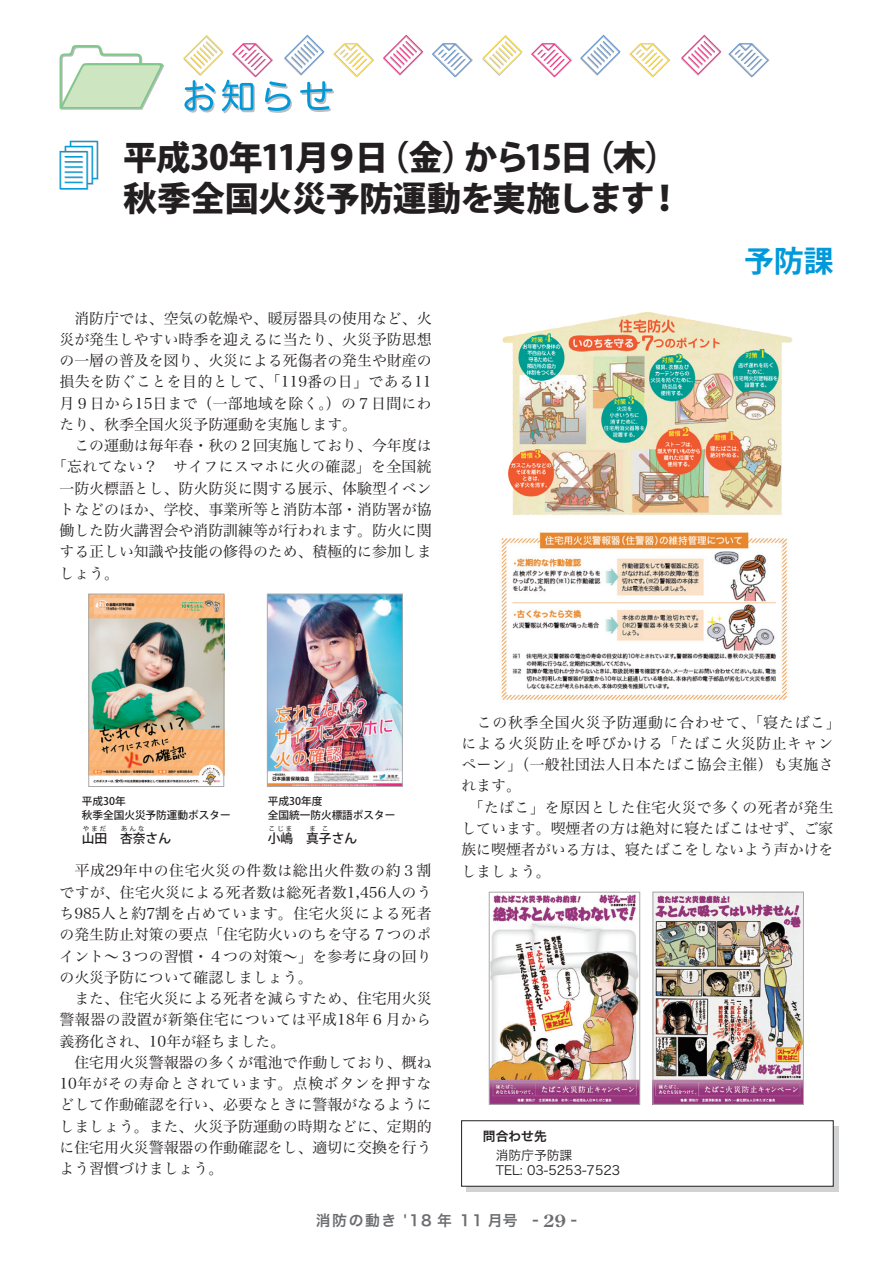
<style>
.page{position:relative;width:893px;height:1263px;background:#fff}
.page>*{position:absolute;margin:0;border:0;box-sizing:border-box;transform-origin:0 0}
.t1{font:800 34.05px/40.3px "Koz Go Pro";letter-spacing:-.03em;color:#231f20}
.t2{font:700 29.7px "Koz Go Pro";color:#0099da}
.t3{font:14.85px/21.3px "Hira Min Pro N W3";color:#231f20}
.t4{font:14.85px/21.3px "Hira Min Pro N W3";letter-spacing:.02em;color:#231f20}
.t5{font:14.85px "Hira Min Pro N W3";letter-spacing:.03em;color:#231f20}
.t6{font:14.85px "Hira Min Pro N W3";letter-spacing:.025em;color:#231f20}
.t7{font:14.85px "Hira Kaku Pro W6";letter-spacing:.1em;color:#6c6d70}
.t8{font:12.75px/14.9px "Hira Kaku Pro N W3";color:#231f20}
.t9{font:500 12.75px "Koz Go Pro";color:#231f20}
.t10{font:12.75px "Hira Kaku Pro N W6";color:#231f20}
.t11{font:500 10.65px/14.9px "Koz Go Pro";color:#231f20}
.t12{font:500 6.45px "Koz Go Pro";letter-spacing:.335em;color:#231f20}
.s1{font-family:"Century Old Style Std";font-weight:700;font-size:16.95px}
</style>
<div class="page">
<svg style="left:60px;top:141px;width:39px;height:49px"></svg>
<svg style="left:467px;top:1126px;width:372px;height:66px;background:#bbbbbd"></svg>
<div style="left:462px;top:1121px;width:371px;height:65px;background:#fff"></div>
<div style="left:461px;top:1120px;width:372px;height:66px;border:1px solid #231f20"></div>
<img style="left:91px;top:596px;width:131px;height:189px">
<div style="left:89px;top:594px;width:135px;height:193px;border:1px solid #a8a9ad"></div>
<img style="left:269px;top:596px;width:132px;height:189px">
<div style="left:267px;top:594px;width:136px;height:193px;border:1px solid #a8a9ad"></div>
<img style="left:491px;top:894px;width:147px;height:208px">
<div style="left:489px;top:892px;width:151px;height:212px;border:1px solid #a8a9ad"></div>
<img style="left:655px;top:894px;width:147px;height:208px">
<div style="left:653px;top:892px;width:151px;height:212px;border:1px solid #a8a9ad"></div>
<img style="left:502px;top:312px;width:291px;height:203px">
<img style="left:501px;top:532px;width:287px;height:168px">
<svg style="left:60px;top:45px;width:104px;height:65px"></svg>
<svg style="left:432px;top:43px;width:41px;height:34px"></svg>
<svg style="left:383px;top:35px;width:40px;height:41px"></svg>
<svg style="left:531px;top:43px;width:41px;height:34px"></svg>
<svg style="left:482px;top:35px;width:41px;height:41px"></svg>
<svg style="left:629px;top:43px;width:41px;height:34px"></svg>
<svg style="left:580px;top:35px;width:40px;height:41px"></svg>
<svg style="left:728px;top:43px;width:42px;height:34px"></svg>
<svg style="left:681px;top:35px;width:40px;height:41px"></svg>
<svg style="left:183px;top:35px;width:191px;height:78px"></svg>
<h1 class="t1" style="left:123px;top:140px;width:560px">平成30年11月９日（金）から15日（木）秋季全国火災予防運動を実施します！</h1>
<p class="t3" style="left:60px;top:306px;width:374px">　消防庁では、空気の乾燥や、暖房器具の使用など、火</p>
<p class="t3" style="left:60px;top:327px;width:374px">災が発生しやすい時季を迎えるに当たり、火災予防思想</p>
<p class="t3" style="left:60px;top:348px;width:374px">の一層の普及を図り、火災による死傷者の発生や財産の</p>
<p class="t5" style="left:60px;top:369px;width:374px">損失を防ぐことを目的として、「119番の日」である11</p>
<p class="t3" style="left:60px;top:391px;width:374px">月９日から15日まで（一部地域を除く。）の７日間にわ</p>
<p class="t3" style="left:60px;top:412px;width:299px">たり、秋季全国火災予防運動を実施します。</p>
<p class="t3" style="left:60px;top:434px;width:374px">　この運動は毎年春・秋の２回実施しており、今年度は</p>
<p class="t6" style="left:52px;top:454px;width:381px">「忘れてない？　サイフにスマホに火の確認」を全国統</p>
<p class="t3" style="left:60px;top:476px;width:374px">一防火標語とし、防火防災に関する展示、体験型イベン</p>
<p class="t3" style="left:60px;top:497px;width:374px">トなどのほか、学校、事業所等と消防本部・消防署が協</p>
<p class="t3" style="left:60px;top:519px;width:374px">働した防火講習会や消防訓練等が行われます。防火に関</p>
<p class="t3" style="left:60px;top:540px;width:374px">する正しい知識や技能の修得のため、積極的に参加しま</p>
<p class="t3" style="left:60px;top:561px;width:61px">しょう。</p>
<h2 class="t2" style="left:744px;top:242px;width:91px">予防課</h2>
<p class="t11" style="left:82px;top:794px;width:150px">平成30年<br>秋季全国火災予防運動ポスター</p>
<p class="t9" style="left:82px;top:830px;width:91px">山田 杏奈さん</p>
<p class="t12" style="left:83px;top:824px;width:25px">やまだ</p>
<p class="t12" style="left:121px;top:824px;width:25px">あんな</p>
<p class="t11" style="left:268px;top:794px;width:129px">平成30年度<br>全国統一防火標語ポスター</p>
<p class="t9" style="left:268px;top:830px;width:91px">小嶋 真子さん</p>
<p class="t12" style="left:269px;top:824px;width:25px">こじま</p>
<p class="t12" style="left:309px;top:824px;width:21px">ま こ</p>
<p class="t3" style="left:60px;top:859px;width:374px">　平成29年中の住宅火災の件数は総出火件数の約３割ですが、住宅火災による死者数は総死者数1,456人のうち985人と約7割を占めています。住宅火災による死者の発生防止対策の要点「住宅防火いのちを守る７つのポイント～３つの習慣・４つの対策～」を参考に身の回りの火災予防について確認しましょう。<br>　また、住宅火災による死者を減らすため、住宅用火災警報器の設置が新築住宅については平成18年６月から義務化され、10年が経ちました。<br>　住宅用火災警報器の多くが電池で作動しており、概ね<br>10年がその寿命とされています。点検ボタンを押すなどして作動確認を行い、必要なときに警報がなるようにしましょう。また、火災予防運動の時期などに、定期的に住宅用火災警報器の作動確認をし、適切に交換を行うよう習慣づけましょう。</p>
<p class="t4" style="left:461px;top:710px;width:381px">　この秋季全国火災予防運動に合わせて、「寝たばこ」による火災防止を呼びかける「たばこ火災防止キャンペーン」（一般社団法人日本たばこ協会主催）も実施されます。<br>　「たばこ」を原因とした住宅火災で多くの死者が発生しています。喫煙者の方は絶対に寝たばこはせず、ご家族に喫煙者がいる方は、寝たばこをしないよう声かけをしましょう。</p>
<p class="t10" style="left:483px;top:1125px;width:65px">問合わせ先</p>
<p class="t8" style="left:483px;top:1147px;width:139px">　消防庁予防課<br>　TEL: 03-5253-7523</p>
<p class="t7" style="left:316px;top:1207px;width:263px">消防の動き '18 年 11 月号 - <span class="s1">29</span> -</p>
</div>
